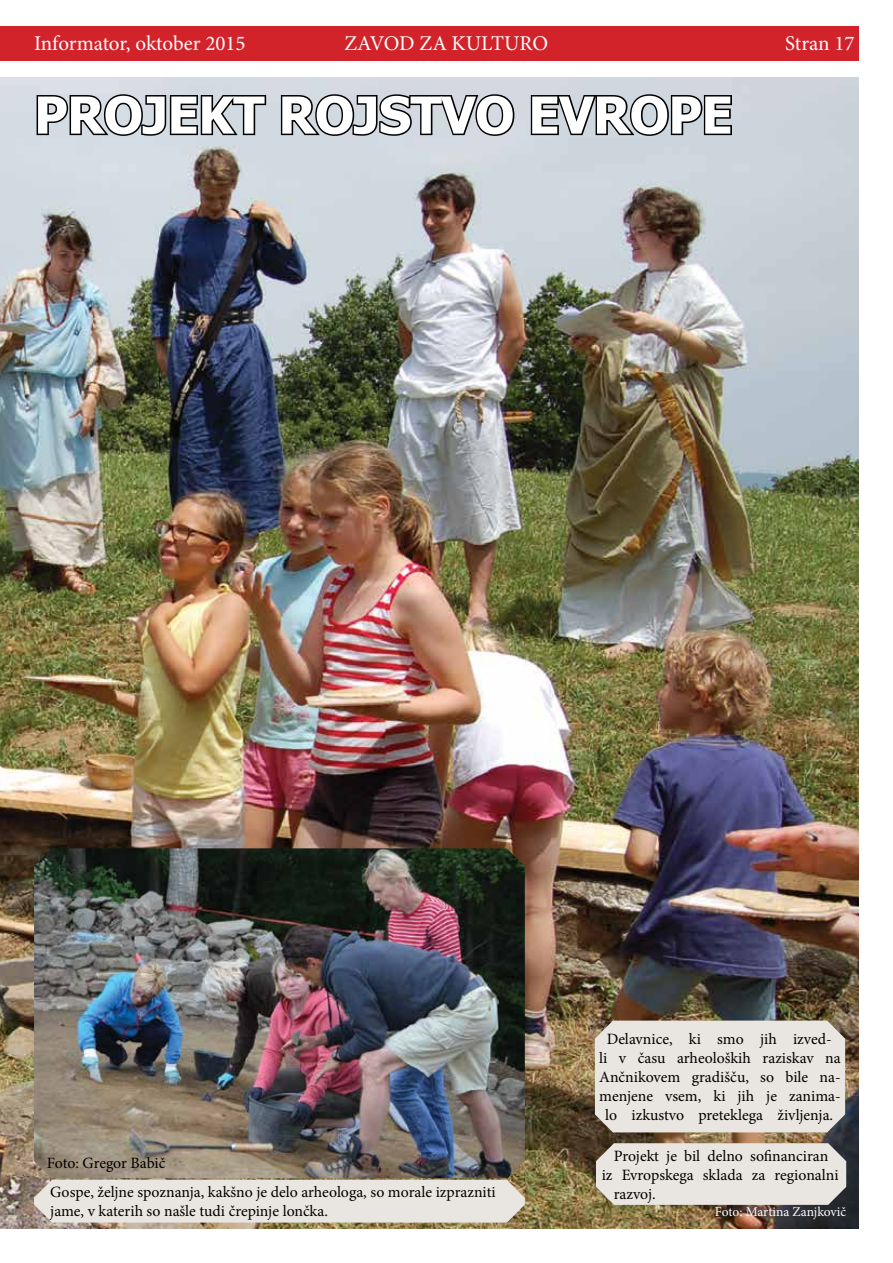
<style>
.page{position:relative;width:893px;height:1263px;background:#fff}
.page>*{position:absolute;margin:0;border:0;box-sizing:border-box;transform-origin:0 0}
.t1{font:700 51px "Tahoma";letter-spacing:-.01em;color:#fff}
.t2{font:21px "Minion Pro";letter-spacing:-.005em;color:#fff}
.t3{font:15.75px/18.9px "Minion Pro";color:#000;text-align:center}
.t4{font:13.5px "Minion Pro";letter-spacing:-.005em;color:#fff}
</style>
<div class="page">
<img style="left:0;top:78px;width:859px;height:1151px">
<div style="left:0;top:26px;width:859px;height:35px;background:#d2232a"></div>
<svg style="left:35px;top:93px;width:233px;height:44px"></svg>
<svg style="left:279px;top:93px;width:237px;height:45px"></svg>
<svg style="left:529px;top:93px;width:204px;height:44px"></svg>
<svg style="left:596px;top:1143px;width:250px;height:62px"></svg>
<img style="left:34px;top:848px;width:491px;height:330px">
<div style="left:34px;top:1180px;width:491px;height:42px;background:#e9e5e0"></div>
<div style="left:595px;top:1020px;width:250px;height:112px;background:#e9e5e0"></div>
<h2 class="t2" style="left:34px;top:30px;width:213px">Informator, oktober 2015</h2>
<h2 class="t2" style="left:344px;top:29px;width:205px">ZAVOD ZA KULTURO</h2>
<h2 class="t2" style="left:785px;top:30px;width:71px">Stran 17</h2>
<h1 class="t1" style="left:34px;top:79px;width:700px">PROJEKT ROJSTVO EVROPE</h1>
<p class="t3" style="left:47px;top:1154px;width:120px">Foto: Gregor Babič</p>
<p class="t3" style="left:599px;top:1029px;width:243px">Delavnice, ki smo jih izved-<br>li v času arheoloških raziskav na<br>Ančnikovem gradišču, so bile na&shy;menjene vsem, ki jih je zanima&shy;lo izkustvo preteklega življenja.</p>
<p class="t3" style="left:602px;top:1146px;width:238px">Projekt je bil delno sofinanciran<br>iz Evropskega sklada za regionalni</p>
<p class="t3" style="left:50px;top:1183px;width:447px">Gospe, željne spoznanja, kakšno je delo arheologa, so morale izprazniti</p>
<p class="t3" style="left:614px;top:1184px;width:43px">razvoj.</p>
<p class="t3" style="left:50px;top:1202px;width:279px">jame, v katerih so našle tudi črepinje lončka.</p>
<p class="t4" style="left:715px;top:1203px;width:133px">Foto: Martina Zanjkovič</p>
</div>
